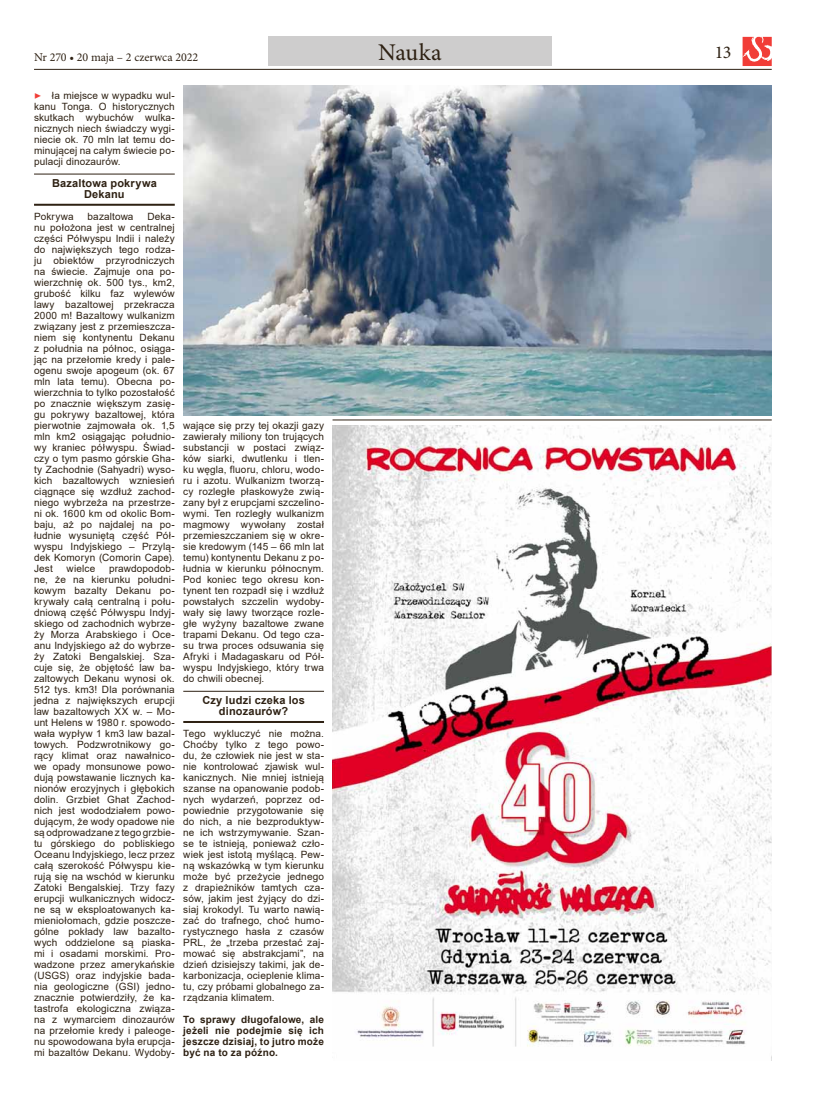
<style>
.page{position:relative;width:820px;height:1106px;background:#fff}
.page>*{position:absolute;margin:0;border:0;box-sizing:border-box;transform-origin:0 0}
.t1{font:24px "Minion Pro";color:#2e2113}
.t2{font:18px "Minion Pro";color:#2e2113}
.t3{font:12px "Minion Pro";letter-spacing:-.005em;color:#2e2113}
.t4{font:italic 12px "Minion Pro";color:#f13d37}
.t5{font:700 11px/11px "Arial";letter-spacing:.015em;color:#2e2113;text-align:center}
.t6{font:10px/11px "Arial";letter-spacing:.015em;color:#2e2113;text-align:justify}
.t7{font:700 10px/11px "Arial";letter-spacing:.02em;color:#2e2113;text-align:justify}
</style>
<div class="page">
<div style="left:268px;top:37px;width:283px;height:29px;background:#cecdcd"></div>
<hr style="left:34px;top:174px;width:141px;height:1px;background:#2e2113">
<hr style="left:34px;top:204px;width:141px;height:2px;background:#2e2113">
<hr style="left:183px;top:691px;width:141px;height:1px;background:#2e2113">
<hr style="left:183px;top:721px;width:141px;height:2px;background:#2e2113">
<img style="left:332px;top:425px;width:439px;height:622px">
<hr style="left:332px;top:419px;width:439px;height:1px;background:#2e2113">
<img style="left:183px;top:85px;width:588px;height:330px">
<hr style="left:34px;top:69px;width:737px;height:1px;background:#2e2113">
<svg style="left:742px;top:37px;width:29px;height:29px"></svg>
<p class="t3" style="left:34px;top:49px;width:166px">Nr 270 • 20 maja – 2 czerwca 2022</p>
<p class="t6" style="left:34px;top:90px;width:142px;text-indent:18px">ła miejsce w wypadku wul&shy;kanu Tonga. O historycznych skutkach wybuchów wulka&shy;nicznych niech świadczy wygi&shy;niecie ok. 70 mln lat temu do&shy;minującej na całym świecie po&shy;pulacji dinozaurów.</p>
<p class="t5" style="left:52px;top:178px;width:106px">Bazaltowa pokrywa<br>Dekanu</p>
<p class="t6" style="left:34px;top:211px;width:41px">Pokrywa</p>
<p class="t6" style="left:88px;top:211px;width:47px">bazaltowa</p>
<p class="t4" style="left:34px;top:87px;width:9px">▶</p>
<p class="t6" style="left:34px;top:211px;width:142px;text-indent:113px">Deka&shy;nu położona jest w centralnej części Półwyspu Indii i należy do największych tego rodza&shy;ju obiektów przyrodniczych na świecie. Zajmuje ona po&shy;wierzchnię ok. 500 tys., km2, grubość kilku faz wylewów lawy bazaltowej przekracza 2000 m! Bazaltowy wulkanizm związany jest z przemieszcza&shy;niem się kontynentu Dekanu z południa na północ, osiąga&shy;jąc na przełomie kredy i pale&shy;ogenu swoje apogeum (ok. 67 mln lata temu). Obecna po&shy;wierzchnia to tylko pozostałość po znacznie większym zasię&shy;gu pokrywy bazaltowej, która pierwotnie zajmowała ok. 1,5 mln km2 osiągając południo&shy;wy kraniec półwyspu. Świad&shy;czy o tym pasmo górskie Gha&shy;ty Zachodnie (Sahyadri) wyso&shy;kich bazaltowych wzniesień ciągnące się wzdłuż zachod&shy;niego wybrzeża na przestrze&shy;ni ok. 1600 km od okolic Bom&shy;baju, aż po najdalej na po&shy;łudnie wysuniętą część Pół&shy;wyspu Indyjskiego – Przylą&shy;dek Komoryn (Comorin Cape).<br>Jest</p>
<p class="t6" style="left:34px;top:563px;width:142px;text-indent:75px">prawdopodob&shy;ne, że na kierunku południ&shy;kowym bazalty Dekanu po&shy;krywały całą centralną i połu&shy;dniową część Półwyspu Indyj&shy;skiego od zachodnich wybrze&shy;ży Morza Arabskiego i Oce&shy;anu Indyjskiego aż do wybrze&shy;ży Zatoki Bengalskiej. Sza&shy;cuje się, że objętość law ba&shy;zaltowych Dekanu wynosi ok.<br>512 tys. km3! Dla porównania jedna z największych erupcji law bazaltowych XX w. – Mo&shy;unt Helens w 1980 r. spowodo&shy;wała wypływ 1 km3 law bazal&shy;towych. Podzwrotnikowy go&shy;rący klimat oraz nawałnico&shy;we opady monsunowe powo&shy;dują powstawanie licznych ka&shy;nionów erozyjnych i głębokich dolin. Grzbiet Ghat Zachod&shy;nich jest wododziałem powo&shy;dującym, że wody opadowe nie są odprowadzane z tego grzbie&shy;tu górskiego do pobliskiego Oceanu Indyjskiego, lecz przez całą szerokość Półwyspu kie&shy;rują się na wschód w kierunku Zatoki Bengalskiej. Trzy fazy erupcji wulkanicznych widocz&shy;ne są w eksploatowanych ka&shy;mieniołomach, gdzie poszcze&shy;gólne pokłady law bazalto&shy;wych oddzielone są piaska&shy;mi i osadami morskimi. Pro&shy;wadzone przez amerykańskie (USGS) oraz indyjskie bada&shy;nia geologiczne (GSI) jedno&shy;znacznie potwierdziły, że ka&shy;tastrofa ekologiczna związa&shy;na z wymarciem dinozaurów na przełomie kredy i paleoge&shy;nu spowodowana była erupcja&shy;mi bazaltów Dekanu. Wydoby-</p>
<p class="t6" style="left:67px;top:563px;width:30px">wielce</p>
<p class="t6" style="left:183px;top:420px;width:142px">wające się przy tej okazji gazy zawierały miliony ton trujących substancji w postaci związ&shy;ków siarki, dwutlenku i tlen&shy;ku węgla, fluoru, chloru, wodo&shy;ru i azotu. Wulkanizm tworzą&shy;cy rozległe płaskowyże zwią&shy;zany był z erupcjami szczelino&shy;wymi. Ten rozległy wulkanizm magmowy wywołany został przemieszczaniem się w okre&shy;sie kredowym (145 – 66 mln lat temu) kontynentu Dekanu z po&shy;łudnia w kierunku północnym.<br>Pod koniec tego okresu kon&shy;tynent ten rozpadł się i wzdłuż powstałych szczelin wydoby&shy;wały się lawy tworzące rozle&shy;głe wyżyny bazaltowe zwane trapami Dekanu. Od tego cza&shy;su trwa proces odsuwania się Afryki i Madagaskaru od Pół&shy;wyspu Indyjskiego, który trwa do chwili obecnej.</p>
<p class="t5" style="left:202px;top:695px;width:104px">Czy ludzi czeka los dinozaurów?</p>
<p class="t6" style="left:183px;top:728px;width:142px">Tego wykluczyć nie można.<br>Choćby tylko z tego powo&shy;du, że człowiek nie jest w sta&shy;nie kontrolować zjawisk wul&shy;kanicznych. Nie mniej istnieją szanse na opanowanie podob&shy;nych wydarzeń, poprzez od&shy;powiednie przygotowanie się do nich, a nie bezproduktyw&shy;ne ich wstrzymywanie. Szan&shy;se te istnieją, ponieważ czło&shy;wiek jest istotą myślącą. Pew&shy;ną wskazówką w tym kierunku może być przeżycie jednego z drapieżników tamtych cza&shy;sów, jakim jest żyjący do dzi&shy;siaj krokodyl. Tu warto nawią&shy;zać do trafnego, choć humo&shy;rystycznego hasła z czasów PRL, że „trzeba przestać zaj&shy;mować się abstrakcjami”, na dzień dzisiejszy takimi, jak de&shy;karbonizacja, ocieplenie klima&shy;tu, czy próbami globalnego za&shy;rządzania klimatem.</p>
<p class="t7" style="left:183px;top:1014px;width:142px">To sprawy długofalowe, ale jeżeli nie podejmie się ich jeszcze dzisiaj, to jutro może być na to za późno.</p>
<h1 class="t1" style="left:378px;top:36px;width:65px">Nauka</h1>
<h2 class="t2" style="left:714px;top:40px;width:18px">13</h2>
</div>
